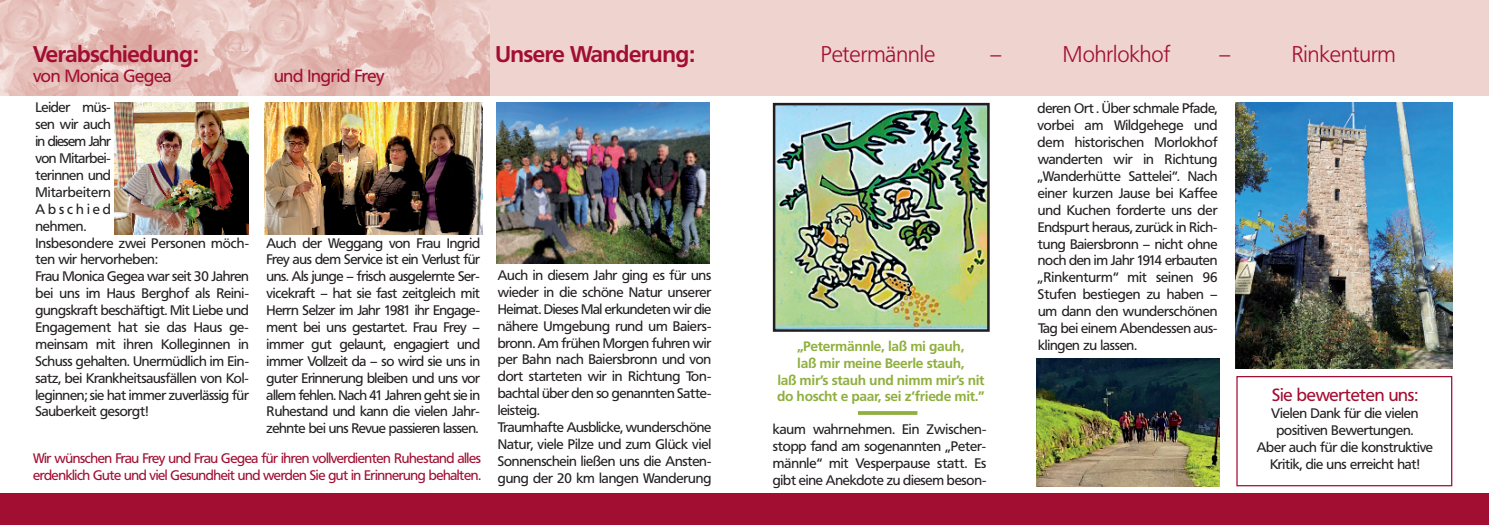
<style>
.page{position:relative;width:1489px;height:525px;background:#fff}
.page>*{position:absolute;margin:0;border:0;box-sizing:border-box;transform-origin:0 0}
.t1{font:300 22.5px "Frutiger BQ";color:#a20e32}
.t2{font:700 22.5px "Frutiger BQ";letter-spacing:-.015em;color:#a20e32}
.t3{font:17.5px "Frutiger BQ";letter-spacing:-.015em;color:#a20e32}
.t4{font:13.75px/16.9px "Frutiger BQ";letter-spacing:-.015em;color:#231f20;text-align:justify}
.t5{font:13.75px/16.9px "Frutiger BQ";letter-spacing:-.03em;color:#a20e32}
.t6{font:700 13.75px/16.8px "Frutiger";letter-spacing:-.025em;color:#8faf3e;text-align:center}
.s1{font-family:"Frutiger BQ"}
</style>
<div class="page">
<img style="left:0;top:0;width:490px;height:95px">
<div style="left:744px;top:0;width:744px;height:96px;background:#eed3ce"></div>
<div style="left:0;top:493px;width:1488px;height:31px;background:#a20e32"></div>
<div style="left:490px;top:0;width:254px;height:96px;background:#eed3ce"></div>
<img style="left:496px;top:103px;width:213px;height:161px">
<img style="left:1235px;top:103px;width:217px;height:265px">
<img style="left:775px;top:106px;width:211px;height:222px">
<div style="left:772px;top:103px;width:217px;height:228px;border:2px solid #231f20"></div>
<div style="left:1236px;top:376px;width:216px;height:110px;border:1px solid #a20e32"></div>
<img style="left:1036px;top:359px;width:183px;height:127px">
<hr style="left:857px;top:411px;width:60px;height:3px;background:#8faf3e">
<img style="left:115px;top:103px;width:134px;height:131px">
<img style="left:265px;top:103px;width:218px;height:131px">
<h1 class="t2" style="left:33px;top:42px;width:167px">Verabschiedung:</h1>
<h1 class="t2" style="left:495px;top:42px;width:201px">Unsere Wanderung:</h1>
<h1 class="t1" style="left:820px;top:42px;width:116px">Petermännle</h1>
<h1 class="t1" style="left:989px;top:42px;width:14px">–</h1>
<h1 class="t1" style="left:1062px;top:42px;width:109px">Mohrlokhof</h1>
<h1 class="t1" style="left:1218px;top:42px;width:14px">–</h1>
<h1 class="t1" style="left:1291px;top:42px;width:105px">Rinkenturm</h1>
<p class="t3" style="left:33px;top:67px;width:140px">von Monica Gegea</p>
<p class="t3" style="left:274px;top:67px;width:112px">und Ingrid Frey</p>
<p class="t4" style="left:35px;top:99px;width:215px;text-align:left">Leider müs-<br>sen wir auch<br>in diesem Jahr<br>von Mitarbei-<br>terinnen und<br>Mitarbeitern<br>Abschied<br>nehmen.<br>Insbesondere zwei Personen möch&shy;ten wir hervorheben:<br>Frau Monica Gegea war seit 30 Jahren bei uns im Haus Berghof als Reini&shy;gungskraft beschäftigt. Mit Liebe und<br>Engagement hat sie das Haus ge&shy;meinsam mit ihren Kolleginnen in<br>Schuss gehalten. Unermüdlich im Ein&shy;satz, bei Krankheitsausfällen von Kol&shy;leginnen; sie hat immer zuverlässig für<br>Sauberkeit gesorgt!</p>
<p class="t4" style="left:266px;top:234px;width:215px">Auch der Weggang von Frau Ingrid Frey aus dem Service ist ein Verlust für uns. Als junge – frisch ausgelernte Ser&shy;vicekraft – hat sie fast zeitgleich mit Herrn Selzer im Jahr 1981 ihr Engage&shy;ment bei uns gestartet. Frau Frey – immer gut gelaunt, engagiert und immer Vollzeit da – so wird sie uns in guter Erinnerung bleiben und uns vor allem fehlen. Nach 41 Jahren geht sie in Ruhestand und kann die vielen Jahr&shy;zehnte bei uns Revue passieren lassen.</p>
<p class="t5" style="left:33px;top:449px;width:449px">Wir wünschen Frau Frey und Frau Gegea für ihren vollverdienten Ruhestand alles erdenklich Gute und viel Gesundheit und werden Sie gut in Erinnerung behalten.</p>
<p class="t4" style="left:498px;top:267px;width:215px;text-align:left">Auch in diesem Jahr ging es für uns wieder in die schöne Natur unserer<br>Heimat. Dieses Mal erkundeten wir die nähere Umgebung rund um Baiers&shy;bronn. Am frühen Morgen fuhren wir per Bahn nach Baiersbronn und von dort starteten wir in Richtung Ton&shy;bachtal über den so genannten Satte&shy;leisteig.<br>Traumhafte Ausblicke, wunderschöne<br>Natur, viele Pilze und zum Glück viel<br>Sonnenschein ließen uns die Ansten&shy;gung der 20 km langen Wanderung</p>
<p class="t6" style="left:777px;top:339px;width:209px"><span class="s1">„</span>Petermännle, laß mi gauh,<br>laß mir meine Beerle stauh,<br>laß mir’s stauh und nimm mir’s nit do hoscht e paar, sei z’friede mit.”</p>
<p class="t4" style="left:772px;top:421px;width:215px">kaum wahrnehmen. Ein Zwischen&shy;stopp fand am sogenannten „Peter&shy;männle“ mit Vesperpause statt. Es gibt eine Anekdote zu diesem beson-</p>
<p class="t4" style="left:1037px;top:100px;width:181px">deren Ort . Über schmale Pfade, vorbei am Wildgehege und dem historischen Morlokhof wanderten wir in Richtung „Wanderhütte Sattelei“. Nach einer kurzen Jause bei Kaffee und Kuchen forderte uns der Endspurt heraus, zurück in Rich&shy;tung Baiersbronn – nicht ohne noch den im Jahr 1914 erbauten „Rinkenturm“ mit seinen 96<br>Stufen bestiegen zu haben – um dann den wunderschönen Tag bei einem Abendessen aus&shy;klingen zu lassen.</p>
<p class="t3" style="left:1271px;top:385px;width:147px">Sie bewerteten uns:</p>
<p class="t4" style="left:1256px;top:404px;width:178px;text-align:center">Vielen Dank für die vielen positiven Bewertungen.<br>Aber auch für die konstruktive<br>Kritik, die uns erreicht hat!</p>
</div>
